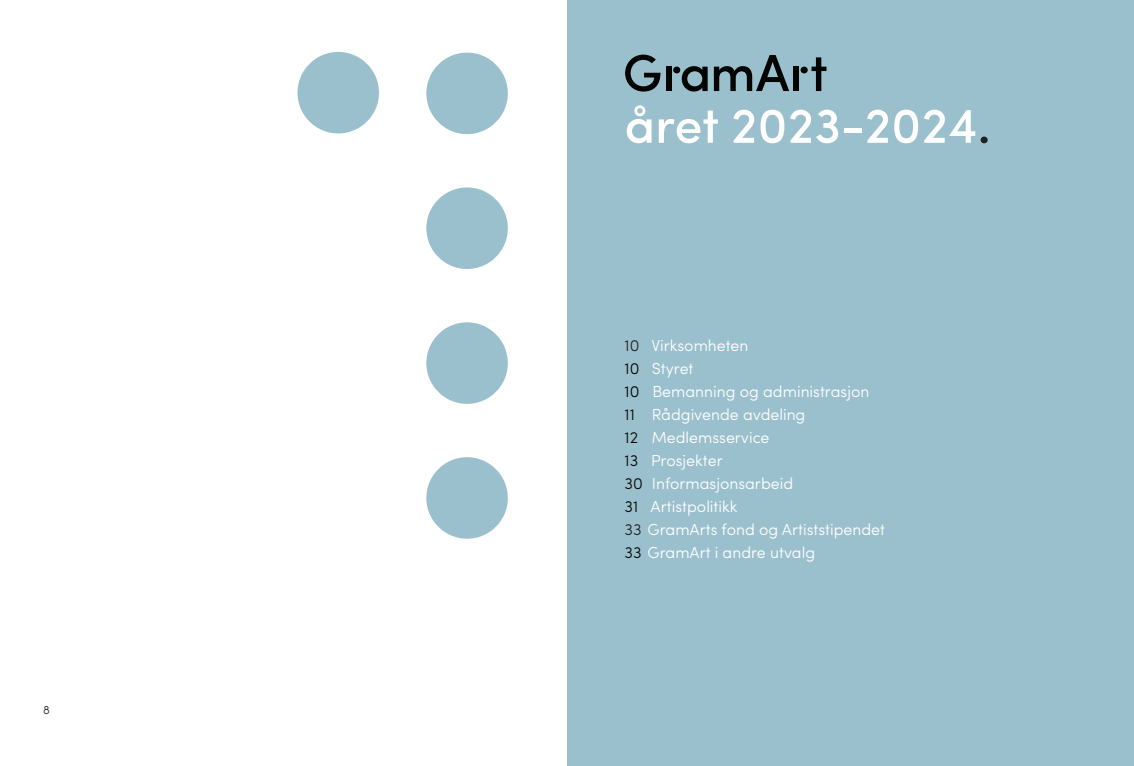
<style>
.page{position:relative;width:1134px;height:766px;background:#fff}
.page>*{position:absolute;margin:0;border:0;box-sizing:border-box;transform-origin:0 0}
.t1{font:500 50px "Sofia Pro";color:#fff}
.t2{font:300 16px/23.1px "Sofia Pro";color:#fff}
.t3{font:300 12px "Sofia Pro";color:#231f20}
.s1{color:#231f20}
.s2{color:#040503}
.s3{color:#000}
</style>
<div class="page">
<div style="left:297px;top:52px;width:82px;height:81px;background:#9bc0cd;border-radius:50%"></div>
<div style="left:426px;top:53px;width:82px;height:81px;background:#9bc0cd;border-radius:50%"></div>
<div style="left:426px;top:187px;width:82px;height:82px;background:#9bc0cd;border-radius:50%"></div>
<div style="left:426px;top:322px;width:82px;height:82px;background:#9bc0cd;border-radius:50%"></div>
<div style="left:426px;top:457px;width:82px;height:81px;background:#9bc0cd;border-radius:50%"></div>
<div style="left:567px;top:0;width:567px;height:765px;background:#9bc0cd"></div>
<svg style="left:625px;top:55px;width:35px;height:36px"></svg>
<svg style="left:682px;top:66px;width:26px;height:25px"></svg>
<svg style="left:714px;top:55px;width:75px;height:36px"></svg>
<svg style="left:811px;top:57px;width:15px;height:34px"></svg>
<div style="left:673px;top:67px;width:7px;height:6px;background:#040503;border-radius:50%"></div>
<div style="left:666px;top:67px;width:5px;height:24px;background:#040503"></div>
<div style="left:800px;top:67px;width:8px;height:6px;background:#040503;border-radius:50%"></div>
<div style="left:793px;top:67px;width:6px;height:24px;background:#040503"></div>
<p class="t3" style="left:43px;top:700px;width:8px">8</p>
<h1 class="t1" style="left:625px;top:88px;width:368px">året 2023-2024<span class="s1">.</span></h1>
<p class="t2" style="left:625px;top:332px;width:262px"><span class="s1">10</span> Virksomheten<br><span class="s2">10</span> Styret<br><span class="s3">10</span> Bemanning og administrasjon<br><span class="s2">11</span> Rådgivende avdeling<br><span class="s2">12</span> Medlemsservice<br><span class="s2">13</span> Prosjekter<br><span class="s2">30</span> Informasjonsarbeid<br><span class="s2">31</span> Artistpolitikk<br><span class="s1">33</span> GramArts fond og Artiststipendet<br><span class="s2">33</span> GramArt i andre utvalg</p>
</div>
